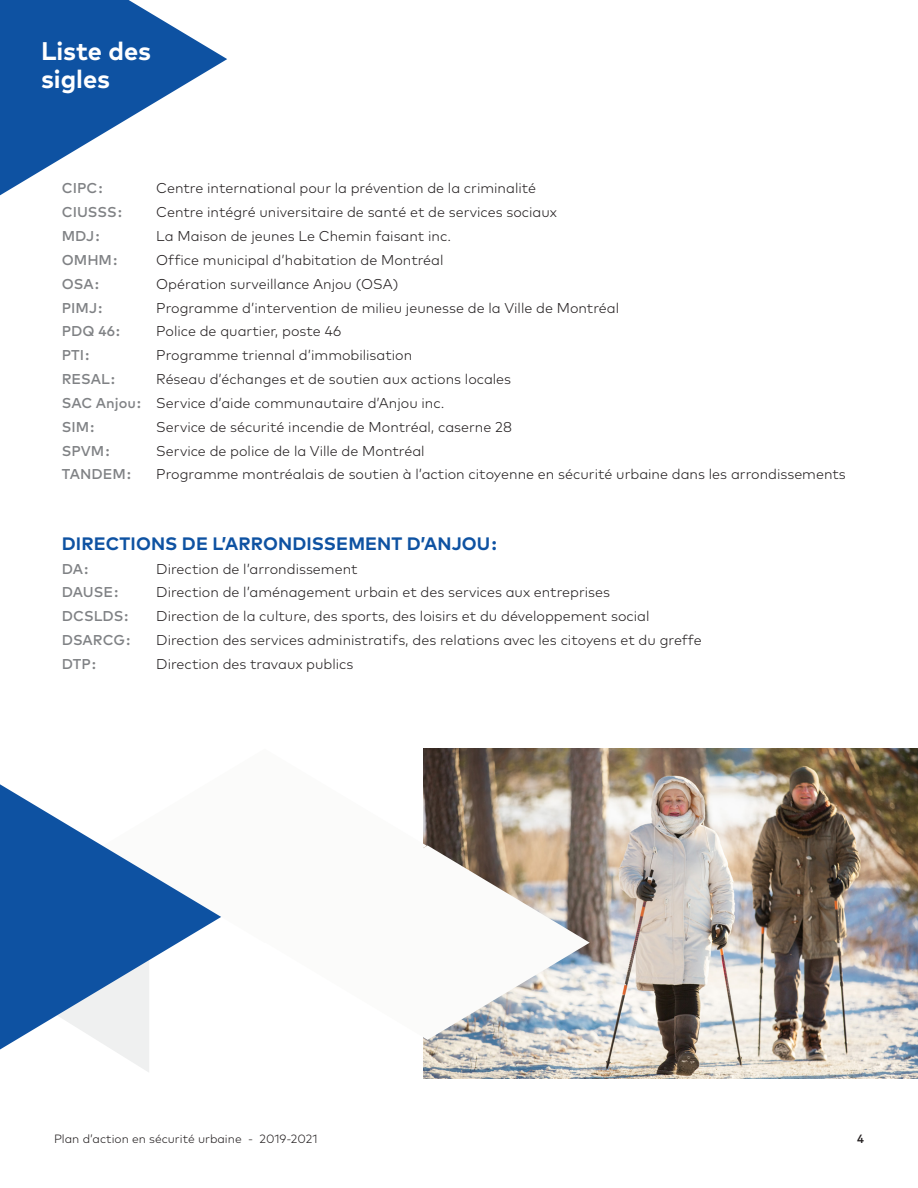
<style>
.page{position:relative;width:918px;height:1188px;background:#fff}
.page>*{position:absolute;margin:0;border:0;box-sizing:border-box;transform-origin:0 0}
.reg{font:700 25.5px "Mark Pro";color:#fff}
.titre_credit{font:700 18px "Mark Pro";letter-spacing:.005em;color:#0e52a2}
.regu_credit{font:300 14.25px "Mark Pro";color:#231f20}
.regu_credit-2{font:500 14.25px "Mark Pro";color:#808285}
.t1{font:300 12px "Mark Pro";color:#231f20}
.t2{font:500 12px "Mark Pro";color:#231f20}
.s1{font-weight:500;color:#808285}
</style>
<div class="page">
<img style="left:423px;top:749px;width:495px;height:330px">
<svg style="left:0;top:0;width:227px;height:195px;fill:#0e52a2"></svg>
<svg style="left:423px;top:749px;width:4px;height:96px"></svg>
<svg style="left:423px;top:845px;width:167px;height:195px"></svg>
<svg style="left:114px;top:1050px;width:35px;height:22px"></svg>
<svg style="left:0;top:784px;width:221px;height:266px"></svg>
<p class="reg" style="left:41px;top:31px;width:112px">Liste des</p>
<p class="reg" style="left:41px;top:60px;width:71px">sigles</p>
<p class="regu_credit-2" style="left:62px;top:178px;width:42px">CIPC :</p>
<p class="regu_credit" style="left:156px;top:178px;width:381px">Centre international pour la prévention de la criminalité</p>
<p class="regu_credit-2" style="left:62px;top:201px;width:62px">CIUSSS :</p>
<p class="regu_credit" style="left:156px;top:201px;width:402px">Centre intégré universitaire de santé et de services sociaux</p>
<p class="regu_credit-2" style="left:62px;top:225px;width:39px">MDJ :</p>
<p class="regu_credit" style="left:156px;top:225px;width:296px">La Maison de jeunes Le Chemin faisant inc.</p>
<p class="regu_credit-2" style="left:62px;top:249px;width:57px">OMHM :</p>
<p class="regu_credit" style="left:156px;top:249px;width:289px">Office municipal d’habitation de Montréal</p>
<p class="regu_credit-2" style="left:62px;top:273px;width:38px">OSA :</p>
<p class="regu_credit" style="left:156px;top:273px;width:244px">Opération surveillance Anjou (OSA)</p>
<p class="regu_credit-2" style="left:62px;top:297px;width:42px">PIMJ :</p>
<p class="regu_credit" style="left:156px;top:297px;width:464px">Programme d’intervention de milieu jeunesse de la Ville de Montréal</p>
<p class="regu_credit-2" style="left:62px;top:321px;width:60px">PDQ 46 :</p>
<p class="regu_credit" style="left:156px;top:321px;width:186px">Police de quartier, poste 46</p>
<p class="regu_credit-2" style="left:62px;top:344px;width:29px">PTI :</p>
<p class="regu_credit" style="left:156px;top:345px;width:258px">Programme triennal d’immobilisation</p>
<p class="regu_credit-2" style="left:62px;top:368px;width:55px">RESAL :</p>
<p class="regu_credit" style="left:156px;top:368px;width:356px">Réseau d’échanges et de soutien aux actions locales</p>
<p class="regu_credit" style="left:62px;top:392px;width:384px"><span class="s1">SAC Anjou :</span> Service d’aide communautaire d’Anjou inc.</p>
<p class="regu_credit-2" style="left:62px;top:416px;width:34px">SIM :</p>
<p class="regu_credit" style="left:156px;top:416px;width:357px">Service de sécurité incendie de Montréal, caserne 28</p>
<p class="regu_credit-2" style="left:62px;top:440px;width:49px">SPVM :</p>
<p class="regu_credit" style="left:156px;top:440px;width:270px">Service de police de la Ville de Montréal</p>
<p class="regu_credit-2" style="left:62px;top:464px;width:71px">TANDEM :</p>
<p class="regu_credit" style="left:156px;top:464px;width:691px">Programme montréalais de soutien à l’action citoyenne en sécurité urbaine dans les arrondissements</p>
<p class="titre_credit" style="left:62px;top:530px;width:436px">DIRECTIONS DE L’ARRONDISSEMENT D’ANJOU :</p>
<p class="regu_credit-2" style="left:62px;top:558px;width:28px">DA :</p>
<p class="regu_credit" style="left:156px;top:558px;width:203px">Direction de l’arrondissement</p>
<p class="regu_credit-2" style="left:62px;top:582px;width:58px">DAUSE :</p>
<p class="regu_credit" style="left:156px;top:582px;width:455px">Direction de l’aménagement urbain et des services aux entreprises</p>
<p class="regu_credit-2" style="left:62px;top:605px;width:68px">DCSLDS :</p>
<p class="regu_credit" style="left:156px;top:606px;width:495px">Direction de la culture, des sports, des loisirs et du développement social</p>
<p class="regu_credit-2" style="left:62px;top:629px;width:70px">DSARCG :</p>
<p class="regu_credit" style="left:156px;top:629px;width:547px">Direction des services administratifs, des relations avec les citoyens et du greffe</p>
<p class="regu_credit-2" style="left:62px;top:653px;width:36px">DTP :</p>
<p class="regu_credit" style="left:156px;top:653px;width:199px">Direction des travaux publics</p>
<p class="t1" style="left:54px;top:1130px;width:265px">Plan d’action en sécurité urbaine - 2019-2021</p>
<p class="t2" style="left:857px;top:1130px;width:8px">4</p>
</div>
